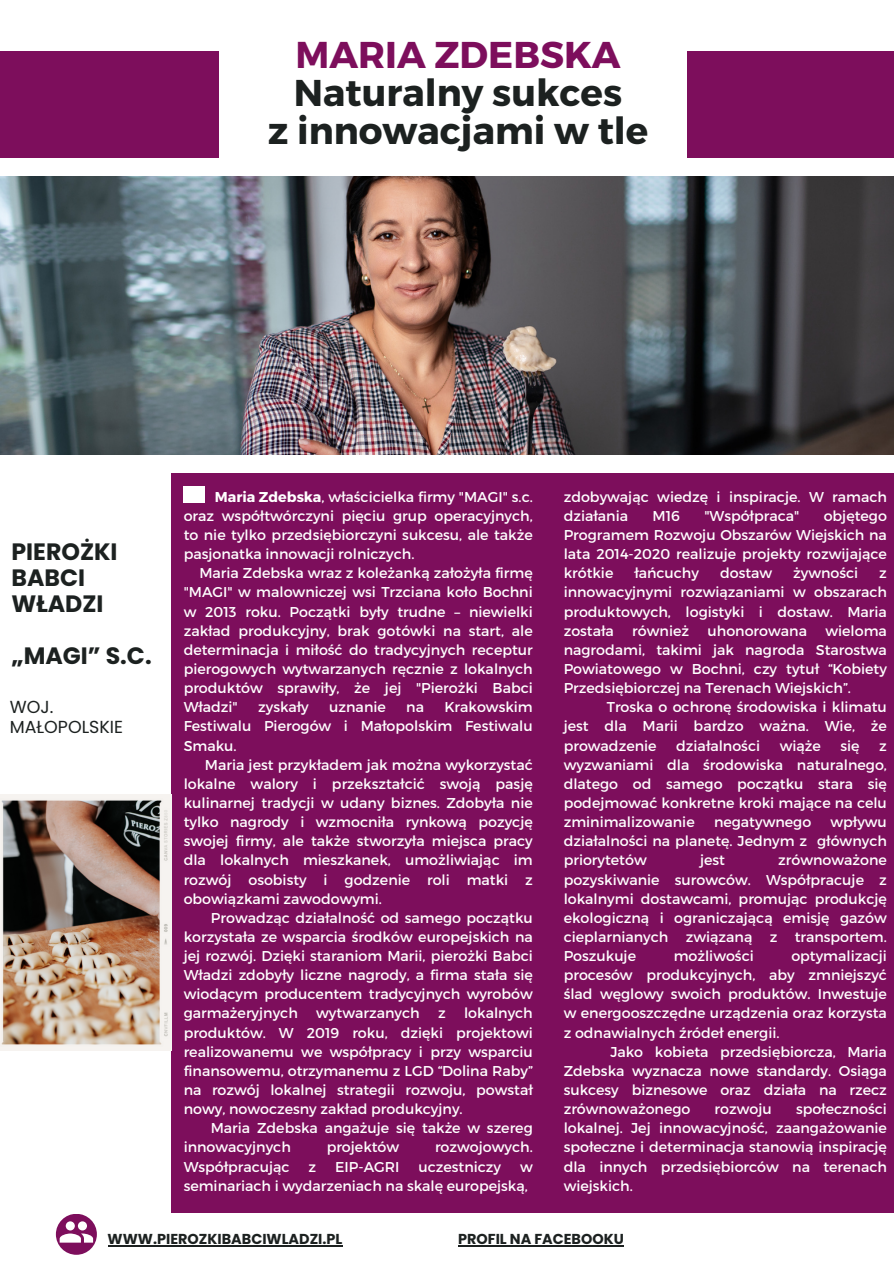
<style>
.page{position:relative;width:894px;height:1264px;background:#fff}
.page>*{position:absolute;margin:0;border:0;box-sizing:border-box;transform-origin:0 0}
.t1{font:700 37.2px/38.2px "Montserrat";color:#1c2120;text-align:center}
.t2{font:700 37.2px "Montserrat";color:#7d0e5c}
.t3{font:700 23.7px/25.8px "Poppins";color:#1c2120}
.t4{font:17.4px/20.2px "Poppins";color:#1c2120}
.t5{font:700 14.4px "Poppins";color:#1c2120}
.t6{font:14.25px/19.2px "Montserrat";color:#fff;text-align:justify}
.s1{font-weight:700}
</style>
<div class="page">
<div style="left:0;top:51px;width:218px;height:107px;background:#7d0e5c"></div>
<div style="left:687px;top:51px;width:206px;height:107px;background:#7d0e5c"></div>
<div style="left:56px;top:1213px;width:41px;height:41px;background:#7d0e5c;border-radius:50%"></div>
<svg style="left:60px;top:1221px;width:33px;height:21px"></svg>
<img style="left:0;top:176px;width:893px;height:278px">
<div style="left:171px;top:473px;width:722px;height:739px;background:#7d0e5c"></div>
<img style="left:0;top:794px;width:171px;height:256px">
<div style="left:184px;top:486px;width:21px;height:17px;background:#fff"></div>
<hr style="left:458px;top:1245px;width:165px;height:1px;background:#1c2120">
<hr style="left:108px;top:1245px;width:234px;height:1px;background:#1c2120">
<h1 class="t2" style="left:295px;top:30px;width:326px">MARIA ZDEBSKA</h1>
<h1 class="t1" style="left:268px;top:71px;width:382px">Naturalny sukces<br>z innowacjami w tle</h1>
<h2 class="t3" style="left:11px;top:539px;width:108px">PIEROŻKI<br>BABCI<br>WŁADZI</h2>
<h2 class="t3" style="left:11px;top:642px;width:142px">„MAGI” S.C.</h2>
<p class="t4" style="left:10px;top:696px;width:115px">WOJ.<br>MAŁOPOLSKIE</p>
<p class="t6" style="left:184px;top:486px;width:350px;text-indent:31px"><span class="s1">Maria Zdebska</span>, właścicielka firmy "MAGI" s.c. oraz współtwórczyni pięciu grup operacyjnych, to nie tylko przedsiębiorczyni sukcesu, ale także pasjonatka innowacji rolniczych.</p>
<p class="t6" style="left:184px;top:563px;width:350px;text-indent:16px">Maria Zdebska wraz z koleżanką założyła firmę "MAGI" w malowniczej wsi Trzciana koło Bochni w 2013 roku. Początki były trudne – niewielki zakład produkcyjny, brak gotówki na start, ale determinacja i miłość do tradycyjnych receptur pierogowych wytwarzanych ręcznie z lokalnych produktów sprawiły, że jej "Pierożki Babci Władzi"</p>
<p class="t6" style="left:184px;top:697px;width:350px;text-indent:261px">Krakowskim Festiwalu Pierogów i Małopolskim Festiwalu Smaku.</p>
<p class="t6" style="left:184px;top:754px;width:350px;text-indent:21px">Maria jest przykładem jak można wykorzystać lokalne walory i przekształcić swoją pasję kulinarnej tradycji w udany biznes. Zdobyła nie tylko nagrody i wzmocniła rynkową pozycję swojej firmy, ale także stworzyła miejsca pracy dla lokalnych mieszkanek, umożliwiając im rozwój osobisty i godzenie roli matki z obowiązkami zawodowymi.</p>
<p class="t6" style="left:184px;top:907px;width:350px;text-indent:27px">Prowadząc działalność od samego początku korzystała ze wsparcia środków europejskich na jej rozwój. Dzięki staraniom Marii, pierożki Babci Władzi zdobyły liczne nagrody, a firma stała się wiodącym producentem tradycyjnych wyrobów garmażeryjnych</p>
<p class="t6" style="left:258px;top:697px;width:52px">zyskały</p>
<p class="t6" style="left:329px;top:697px;width:58px">uznanie</p>
<p class="t6" style="left:406px;top:697px;width:19px">na</p>
<p class="t6" style="left:184px;top:1003px;width:350px;text-indent:280px">lokalnych produktów. W 2019 roku, dzięki projektowi realizowanemu we współpracy i przy wsparciu finansowemu, otrzymanemu z LGD “Dolina Raby” na rozwój lokalnej strategii rozwoju, powstał nowy, nowoczesny zakład produkcyjny.</p>
<p class="t6" style="left:184px;top:1117px;width:350px;text-indent:27px">Maria Zdebska angażuje się także w szereg innowacyjnych</p>
<p class="t6" style="left:316px;top:1003px;width:105px">wytwarzanych</p>
<p class="t6" style="left:438px;top:1003px;width:9px">z</p>
<p class="t6" style="left:326px;top:1136px;width:74px">projektów</p>
<p class="t6" style="left:435px;top:1136px;width:99px">rozwojowych.</p>
<p class="t6" style="left:184px;top:1156px;width:107px">Współpracując</p>
<p class="t6" style="left:308px;top:1156px;width:9px">z</p>
<p class="t6" style="left:335px;top:1156px;width:66px">EIP-AGRI</p>
<p class="t6" style="left:418px;top:1156px;width:84px">uczestniczy</p>
<p class="t6" style="left:184px;top:1156px;width:350px;text-indent:336px">w seminariach i wydarzeniach na skalę europejską,</p>
<p class="t6" style="left:563px;top:486px;width:324px">zdobywając wiedzę i inspiracje. W ramach działania</p>
<p class="t6" style="left:652px;top:505px;width:29px">M16</p>
<p class="t6" style="left:704px;top:505px;width:96px">"Współpraca"</p>
<p class="t6" style="left:563px;top:505px;width:324px;text-indent:260px">objętego Programem Rozwoju Obszarów Wiejskich na lata 2014-2020 realizuje projekty rozwijające krótkie</p>
<p class="t6" style="left:634px;top:563px;width:66px">łańcuchy</p>
<p class="t6" style="left:719px;top:563px;width:54px">dostaw</p>
<p class="t6" style="left:793px;top:563px;width:67px">żywności</p>
<p class="t6" style="left:563px;top:563px;width:324px;text-indent:315px">z innowacyjnymi rozwiązaniami w obszarach produktowych, logistyki i dostaw. Maria została</p>
<p class="t6" style="left:632px;top:620px;width:58px">również</p>
<p class="t6" style="left:707px;top:620px;width:101px">uhonorowana</p>
<p class="t6" style="left:563px;top:620px;width:324px;text-indent:262px">wieloma nagrodami, takimi jak nagroda Starostwa Powiatowego w Bochni, czy tytuł “Kobiety Przedsiębiorczej na Terenach Wiejskich”.</p>
<p class="t6" style="left:563px;top:697px;width:324px;text-indent:43px">Troska o ochronę środowiska i klimatu jest dla Marii bardzo ważna. Wie, że prowadzenie</p>
<p class="t6" style="left:676px;top:735px;width:85px">działalności</p>
<p class="t6" style="left:779px;top:735px;width:43px">wiąże</p>
<p class="t6" style="left:840px;top:735px;width:21px">się</p>
<p class="t6" style="left:563px;top:735px;width:324px;text-indent:315px">z wyzwaniami dla środowiska naturalnego, dlatego od samego początku stara się podejmować konkretne kroki mające na celu zminimalizowanie</p>
<p class="t6" style="left:563px;top:811px;width:324px;text-indent:267px">wpływu działalności na planetę. Jednym z głównych priorytetów</p>
<p class="t6" style="left:713px;top:811px;width:99px">negatywnego</p>
<p class="t6" style="left:563px;top:850px;width:324px;text-indent:214px">zrównoważone pozyskiwanie surowców. Współpracuje z lokalnymi dostawcami, promując produkcję ekologiczną i ograniczającą emisję gazów cieplarnianych związaną z transportem.<br>Poszukuje</p>
<p class="t6" style="left:699px;top:850px;width:26px">jest</p>
<p class="t6" style="left:673px;top:945px;width:82px">możliwości</p>
<p class="t6" style="left:563px;top:945px;width:324px;text-indent:227px">optymalizacji procesów produkcyjnych, aby zmniejszyć ślad węglowy swoich produktów. Inwestuje w energooszczędne urządzenia oraz korzysta z odnawialnych źródeł energii.</p>
<p class="t6" style="left:563px;top:1041px;width:324px;text-indent:47px">Jako kobieta przedsiębiorcza, Maria Zdebska wyznacza nowe standardy. Osiąga sukcesy biznesowe oraz działa na rzecz zrównoważonego</p>
<p class="t6" style="left:563px;top:1098px;width:324px;text-indent:232px">społeczności lokalnej. Jej innowacyjność, zaangażowanie społeczne i determinacja stanowią inspirację dla innych przedsiębiorców na terenach wiejskich.</p>
<p class="t6" style="left:714px;top:1098px;width:59px">rozwoju</p>
<p class="t5" style="left:108px;top:1229px;width:236px">WWW.PIEROZKIBABCIWLADZI.PL</p>
<p class="t5" style="left:458px;top:1229px;width:167px">PROFIL NA FACEBOOKU</p>
</div>
